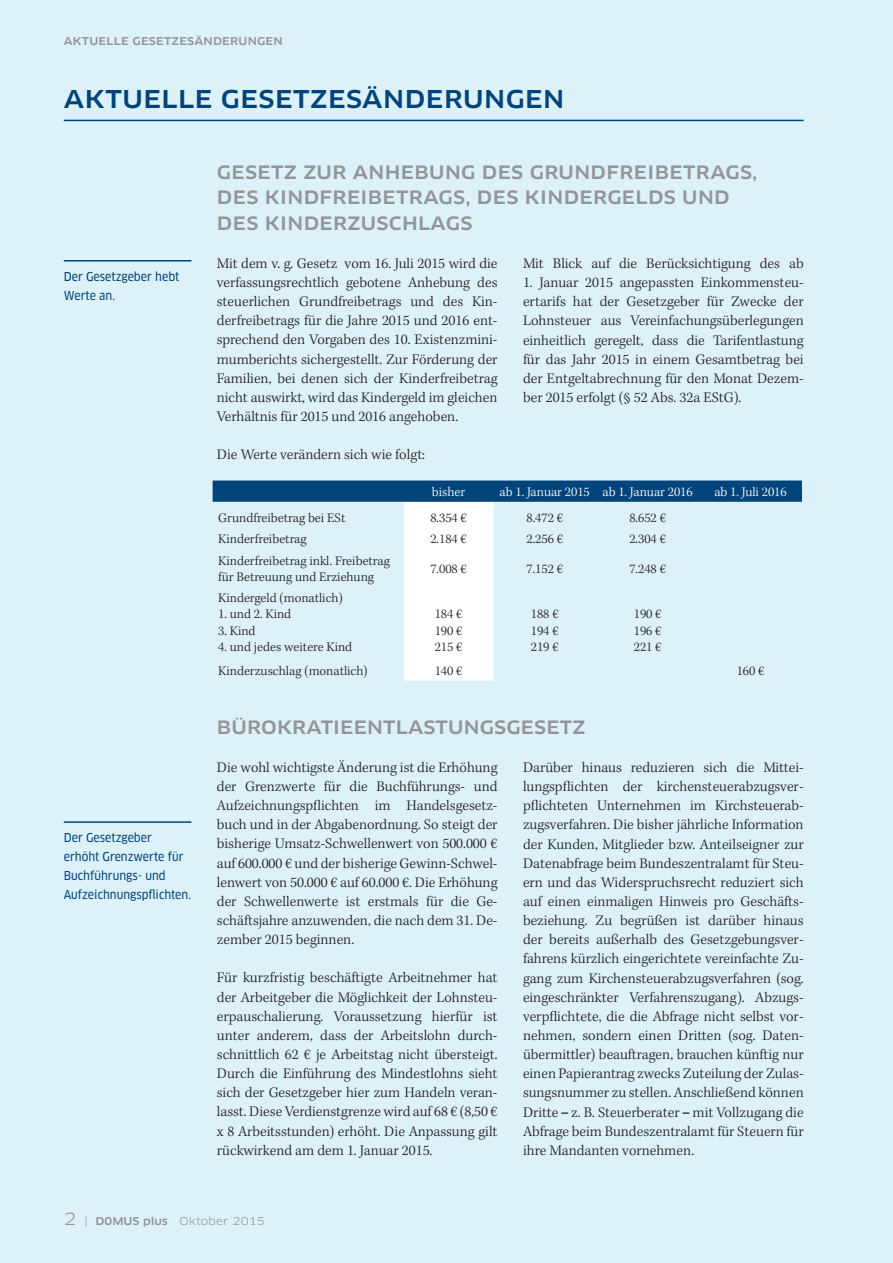
<style>
.page{position:relative;width:893px;height:1263px;background:#dcf1f8}
.page>*{position:absolute;margin:0;border:0;box-sizing:border-box;transform-origin:0 0}
.t1{font:500 expanded 24px "Clan Pro";letter-spacing:.02em;color:#00447b}
.t2{font:500 expanded 18px "Clan Pro";letter-spacing:.02em;color:#939598}
.t3{font:300 15px/19.2px "Kepler Std";color:#231f20;text-align:justify}
.t4{font:300 13.5px/16.2px "Kepler Std";color:#231f20;text-align:justify}
.t5{font:300 13.5px "Kepler Std";color:#fff}
.t6{font:12px/19.2px "Clan Pro Narr News";color:#00447b}
.t7{font:500 expanded 10.5px "Clan Pro";color:#939598}
.t8{font:expanded 10.5px "Clan Pro";color:#939598}
.s1{font-family:"Arial Narrow";font-weight:400}
.s2{font-size:16.5px}
.s3{font-weight:500}
</style>
<div class="page">
<hr style="left:64px;top:120px;width:740px;height:1px;background:#00447b">
<hr style="left:64px;top:260px;width:127px;height:1px;background:#00447b">
<svg style="left:213px;top:480px;width:589px;height:201px"></svg>
<hr style="left:64px;top:821px;width:127px;height:2px;background:#00447b">
<p class="t7" style="left:64px;top:35px;width:18px">AKTUELLE</p>
<p class="t7" style="left:133px;top:35px;width:18px">GESETZESÄNDERUN</p>
<p class="t7" style="left:257px;top:35px;width:18px">GEN</p>
<h1 class="t1" style="left:64px;top:85px;width:502px">AKTUELLE GESETZESÄNDERUNGEN</h1>
<p class="t6" style="left:64px;top:267px;width:117px">Der Gesetzgeber hebt<br>Werte an.</p>
<p class="t6" style="left:64px;top:828px;width:129px">Der Gesetzgeber<br>erhöht Grenzwerte für<br>Buchführungs- und<br>Aufzeichnungspflichten.</p>
<p class="t2" style="left:217px;top:161px;width:29px">GESETZ</p>
<p class="t2" style="left:303px;top:161px;width:15px">ZUR</p>
<p class="t2" style="left:353px;top:161px;width:143px">ANHEBUNG DES</p>
<p class="t2" style="left:530px;top:161px;width:31px">GRUND</p>
<p class="t2" style="left:606px;top:161px;width:77px">FREIBETR</p>
<p class="t2" style="left:710px;top:161px;width:49px">AGS,</p>
<p class="t2" style="left:217px;top:187px;width:14px">DES</p>
<p class="t2" style="left:265px;top:187px;width:132px">KINDFREIBETR</p>
<p class="t2" style="left:423px;top:187px;width:68px">AGS, DES</p>
<p class="t2" style="left:525px;top:187px;width:39px">KINDER</p>
<p class="t2" style="left:607px;top:187px;width:29px">GELDS</p>
<p class="t2" style="left:682px;top:187px;width:16px">UND</p>
<p class="t2" style="left:217px;top:212px;width:14px">DES</p>
<p class="t2" style="left:265px;top:212px;width:38px">KINDERZUS</p>
<p class="t2" style="left:389px;top:212px;width:83px">CHLAGS</p>
<p class="t3" style="left:217px;top:254px;width:282px">Mit dem v. g. Gesetz vom 16. Juli 2015 wird die verfassungsrechtlich gebotene Anhebung des steuerlichen Grundfreibetrags und des Kin&shy;derfreibetrags für die Jahre 2015 und 2016 ent&shy;sprechend den Vorgaben des 10. Existenzmini&shy;mumberichts sichergestellt. Zur Förderung der Familien, bei denen sich der Kinderfreibetrag nicht auswirkt, wird das Kindergeld im gleichen Verhältnis für 2015 und 2016 angehoben.</p>
<p class="t3" style="left:217px;top:446px;width:210px">Die Werte verändern sich wie folgt:</p>
<p class="t3" style="left:523px;top:254px;width:282px">Mit Blick auf die Berücksichtigung des ab</p>
<p class="t3" style="left:523px;top:273px;width:282px">1. Januar 2015 angepassten Einkommensteu&shy;ertarifs hat der Gesetzgeber für Zwecke der Lohnsteuer aus Vereinfachungsüberlegungen einheitlich geregelt, dass die Tarifentlastung für das Jahr 2015 in einem Gesamtbetrag bei der Entgeltabrechnung für den Monat Dezem&shy;ber 2015 erfolgt (§ 52 Abs. 32a EStG).</p>
<p class="t5" style="left:432px;top:484px;width:35px">bisher</p>
<p class="t5" style="left:500px;top:484px;width:195px">ab 1. Januar 2015 ab 1. Januar 2016</p>
<p class="t5" style="left:714px;top:484px;width:74px">ab 1. Juli 2016</p>
<p class="t4" style="left:218px;top:510px;width:129px">Grundfreibetrag bei ESt</p>
<p class="t4" style="left:430px;top:510px;width:38px">8.354 €</p>
<p class="t4" style="left:526px;top:510px;width:38px">8.472 €</p>
<p class="t4" style="left:629px;top:510px;width:38px">8.652 €</p>
<p class="t4" style="left:218px;top:531px;width:90px">Kinderfreibetrag</p>
<p class="t4" style="left:430px;top:531px;width:38px">2.184 €</p>
<p class="t4" style="left:526px;top:531px;width:38px">2.256 €</p>
<p class="t4" style="left:629px;top:531px;width:38px">2.304 €</p>
<p class="t4" style="left:218px;top:553px;width:173px">Kinderfreibetrag inkl. Freibetrag für Betreuung und Erziehung</p>
<p class="t4" style="left:430px;top:561px;width:38px">7.008 €</p>
<p class="t4" style="left:526px;top:561px;width:38px">7.152 €</p>
<p class="t4" style="left:629px;top:561px;width:38px">7.248 €</p>
<p class="t4" style="left:218px;top:590px;width:126px">Kindergeld (monatlich)</p>
<p class="t4" style="left:218px;top:607px;width:74px">1. und 2. Kind</p>
<p class="t4" style="left:218px;top:623px;width:39px">3. Kind</p>
<p class="t4" style="left:218px;top:639px;width:136px">4. und jedes weitere Kind</p>
<p class="t4" style="left:435px;top:607px;width:29px">184 € 190 € 215 €</p>
<p class="t4" style="left:531px;top:607px;width:29px">188 € 194 € 219 €</p>
<p class="t4" style="left:634px;top:607px;width:29px">190 € 196 € 221 €</p>
<p class="t4" style="left:218px;top:663px;width:151px">Kinderzuschlag (monatlich)</p>
<p class="t4" style="left:435px;top:663px;width:29px">140 €</p>
<p class="t4" style="left:737px;top:663px;width:29px">160 €</p>
<p class="t2" style="left:217px;top:716px;width:138px">BÜROKRATIEENTL</p>
<p class="t2" style="left:408px;top:716px;width:30px">ASTUN</p>
<p class="t2" style="left:480px;top:716px;width:55px">GSGESETZ</p>
<p class="t3" style="left:217px;top:758px;width:282px">Die wohl wichtigste Änderung ist die Erhöhung der Grenzwerte für die Buchführungs- und Aufzeichnungspflichten im Handelsgesetz&shy;buch und in der Abgabenordnung. So steigt der bisherige Umsatz-Schwellenwert von 500.000 € auf 600.000 € und der bisherige Gewinn-Schwel&shy;lenwert von 50.000 € auf 60.000 €. Die Erhöhung der Schwellenwerte ist erstmals für die Ge&shy;schäftsjahre anzuwenden, die nach dem 31. De&shy;zember 2015 beginnen.</p>
<p class="t3" style="left:217px;top:969px;width:282px">Für kurzfristig beschäftigte Arbeitnehmer hat der Arbeitgeber die Möglichkeit der Lohnsteu&shy;erpauschalierung. Voraussetzung hierfür ist unter anderem, dass der Arbeitslohn durch&shy;schnittlich 62 € je Arbeitstag nicht übersteigt.<br>Durch die Einführung des Mindestlohns sieht sich der Gesetzgeber hier zum Handeln veran&shy;lasst. Diese Verdienstgrenze wird auf 68 € (8,50 € x 8 Arbeitsstunden) erhöht. Die Anpassung gilt rückwirkend am dem 1. Januar 2015.</p>
<p class="t3" style="left:523px;top:758px;width:282px">Darüber hinaus reduzieren sich die Mittei&shy;lungspflichten der kirchensteuerabzugsver&shy;pflichteten Unternehmen im Kirchsteuerab&shy;zugsverfahren. Die bisher jährliche Information der Kunden, Mitglieder bzw. Anteilseigner zur Datenabfrage beim Bundeszentralamt für Steu&shy;ern und das Widerspruchsrecht reduziert sich auf einen einmaligen Hinweis pro Geschäfts&shy;beziehung. Zu begrüßen ist darüber hinaus der bereits außerhalb des Gesetzgebungsver&shy;fahrens kürzlich eingerichtete vereinfachte Zu&shy;gang zum Kirchensteuerabzugsverfahren (sog. eingeschränkter Verfahrenszugang). Abzugs&shy;verpflichtete, die die Abfrage nicht selbst vor&shy;nehmen, sondern einen Dritten (sog. Daten&shy;übermittler) beauftragen, brauchen künftig nur einen Papierantrag zwecks Zuteilung der Zulas&shy;sungsnummer zu stellen. Anschließend können Dritte <span class="s1">–</span> z. B. Steuerberater <span class="s1">–</span> mit Vollzugang die Abfrage beim Bundeszentralamt für Steuern für ihre Mandanten vornehmen.</p>
<p class="t8" style="left:64px;top:1215px;width:203px"><span class="s2">2</span> | <span class="s3">D0MUS PLUS</span> Oktober 2015</p>
</div>
